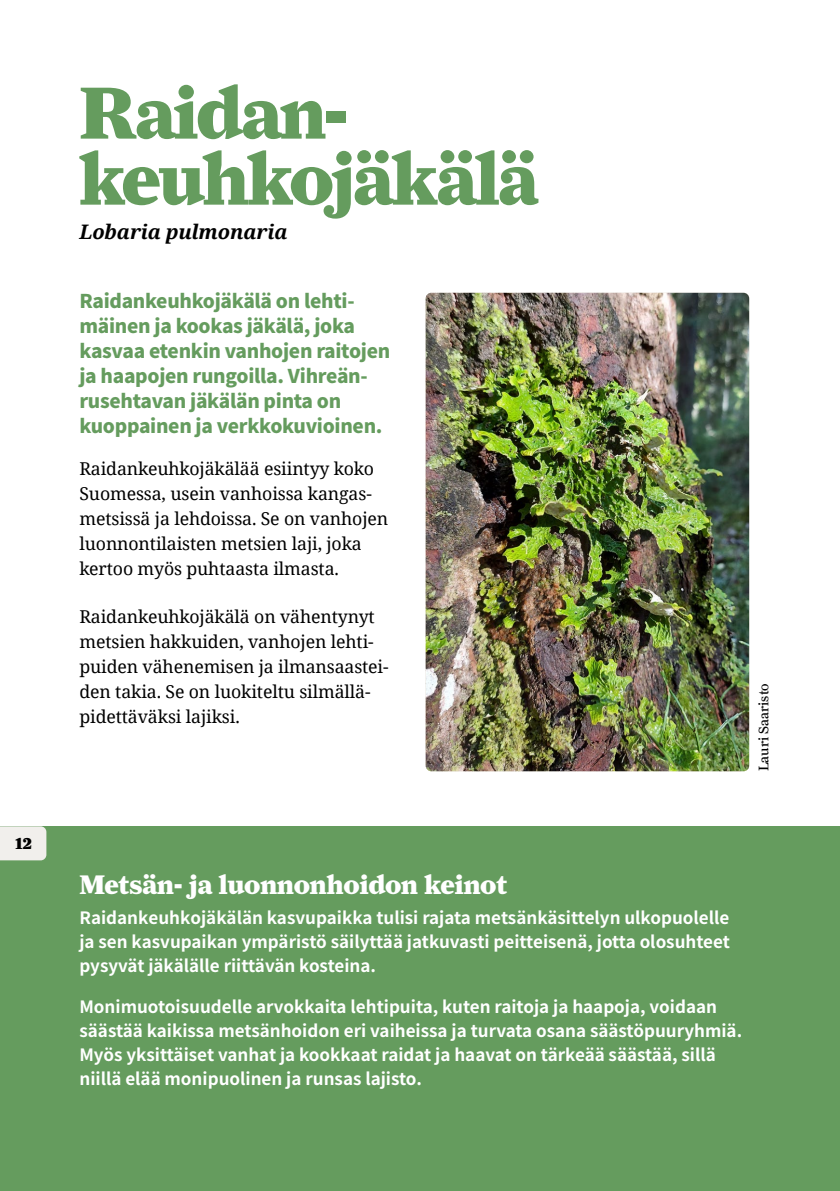
<style>
.page{position:relative;width:840px;height:1191px;background:#fff}
.page>*{position:absolute;margin:0;border:0;box-sizing:border-box;transform-origin:0 0}
.t1{font:900 74px/66px "Farnham Display";letter-spacing:-.02em;color:#659c5e}
.t2{font:900 27px "Farnham Display";letter-spacing:.005em;color:#fff}
.t3{font:italic 700 20px "Noto Serif";letter-spacing:-.01em;color:#000}
.t4{font:900 19px/25px "Noto Sans JP";letter-spacing:-.015em;color:#659c5e}
.t5{font:17.8px/25px "Noto Serif";letter-spacing:-.01em;color:#000}
.t6{font:700 17px/24px "Noto Sans JP";color:#fff;text-align:justify}
.t7{font:900 16px "Farnham Display";color:#000}
.t8{font:14px "Farnham Display";letter-spacing:.005em;color:#000}
</style>
<div class="page">
<div style="left:0;top:826px;width:839px;height:365px;background:#659c5e"></div>
<img style="left:425px;top:293px;width:323px;height:478px">
<div style="left:0;top:826px;width:46px;height:34px;background:#f1efec"></div>
<p class="t7" style="left:15px;top:833px;width:18px">12</p>
<h1 class="t1" style="left:79px;top:79px;width:460px">Raidan&shy;keuhkojäkälä</h1>
<p class="t3" style="left:79px;top:217px;width:209px">Lobaria pulmonaria</p>
<p class="t4" style="left:79px;top:289px;width:312px">Raidankeuhkojäkälä on lehti&shy;mäinen ja kookas jäkälä, joka kasvaa etenkin vanhojen raitojen ja haapojen rungoilla. Vihreän&shy;rusehtavan jäkälän pinta on kuoppainen ja verkkokuvioinen.</p>
<p class="t5" style="left:79px;top:455px;width:310px">Raidankeuhkojäkälää esiintyy koko Suomessa, usein vanhoissa kangas&shy;metsissä ja lehdoissa. Se on vanhojen luonnontilaisten metsien laji, joka kertoo myös puhtaasta ilmasta.</p>
<p class="t5" style="left:79px;top:603px;width:310px">Raidankeuhkojäkälä on vähentynyt metsien hakkuiden, vanhojen lehti&shy;puiden vähenemisen ja ilmansaastei&shy;den takia. Se on luokiteltu silmällä&shy;pidettäväksi lajiksi.</p>
<p class="t8" style="left:755px;top:771px;width:89px;rotate:-90deg">Lauri Saaristo</p>
<h2 class="t2" style="left:79px;top:868px;width:429px">Metsän- ja luonnonhoidon keinot</h2>
<p class="t6" style="left:79px;top:905px;width:651px">Raidankeuhkojäkälän kasvupaikka tulisi rajata metsänkäsittelyn ulkopuolelle ja sen kasvupaikan ympäristö säilyttää jatkuvasti peitteisenä, jotta olosuhteet pysyvät jäkälälle riittävän kosteina.</p>
<p class="t6" style="left:79px;top:994px;width:664px;text-align:left">Monimuotoisuudelle arvokkaita lehtipuita, kuten raitoja ja haapoja, voidaan säästää kaikissa metsänhoidon eri vaiheissa ja turvata osana säästöpuuryhmiä.<br>Myös yksittäiset vanhat ja kookkaat raidat ja haavat on tärkeää säästää, sillä niillä elää monipuolinen ja runsas lajisto.</p>
</div>
